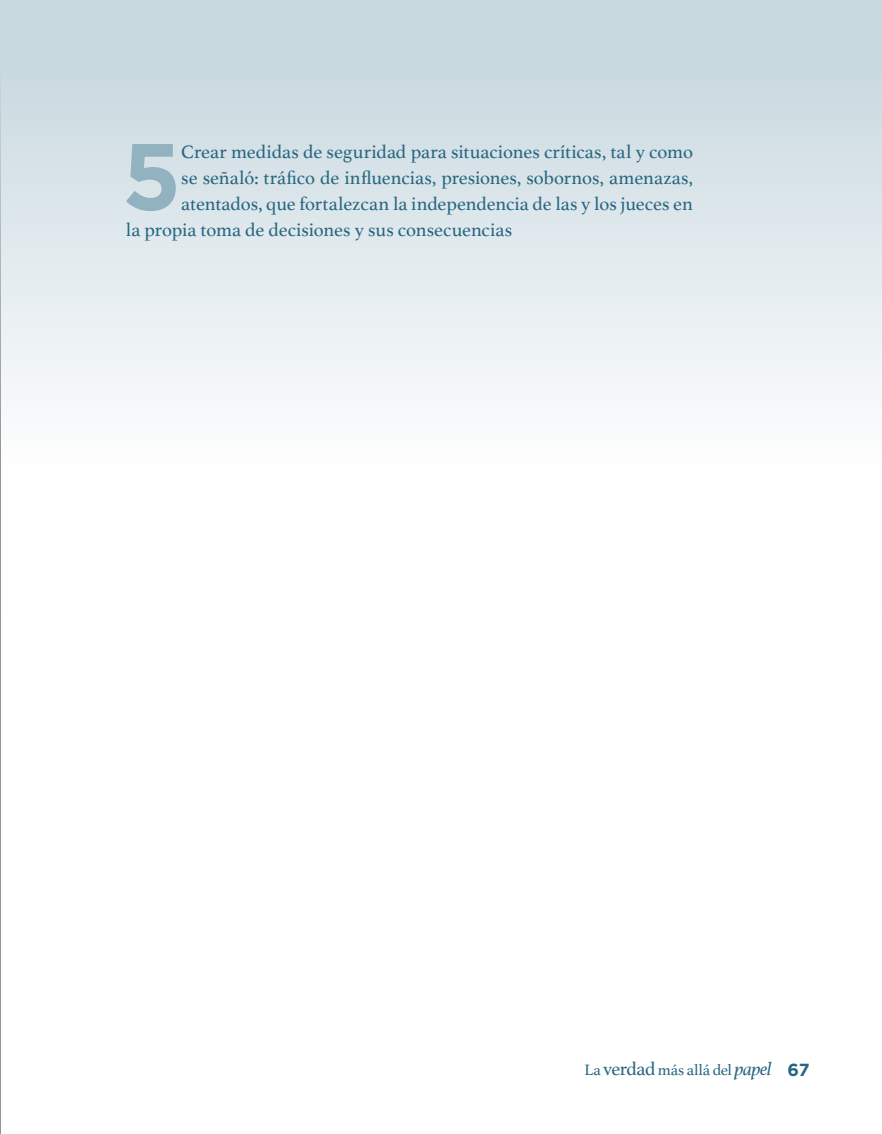
<style>
.page{position:relative;width:882px;height:1134px;background:#fff}
.page>*{position:absolute;margin:0;border:0;box-sizing:border-box;transform-origin:0 0}
.t1{font:700 94.33px "Gotham";color:#93b2c0}
.t2{font:19.25px "Athelas";color:#276681}
.t3{font:15.75px "Athelas";letter-spacing:-.01em;color:#276681}
.s1{font-size:19.25px}
.s2{font-style:italic;font-size:19.25px}
.s3{font-family:"Gotham";font-weight:700;font-size:17.5px}
</style>
<div class="page">
<hr style="left:0;top:5px;width:1px;height:1129px;background:#818888">
<div style="left:0;top:0;width:882px;height:614px;background:linear-gradient(to bottom,#c6d7de,#fff)"></div>
<h1 class="t1" style="left:122px;top:122px;width:61px">5</h1>
<p class="t2" style="left:181px;top:136px;width:513px">Crear medidas de seguridad para situaciones críticas, tal y como</p>
<p class="t2" style="left:181px;top:162px;width:513px">se señaló: tráfico de influencias, presiones, sobornos, amenazas,</p>
<p class="t2" style="left:181px;top:188px;width:513px">atentados, que fortalezcan la independencia de las y los jueces en</p>
<p class="t2" style="left:126px;top:215px;width:388px">la propia toma de decisiones y sus consecuencias</p>
<p class="t3" style="left:585px;top:1057px;width:227px">La <span class="s1">verdad</span> más allá del <span class="s2">papel</span> <span class="s3">67</span></p>
</div>
